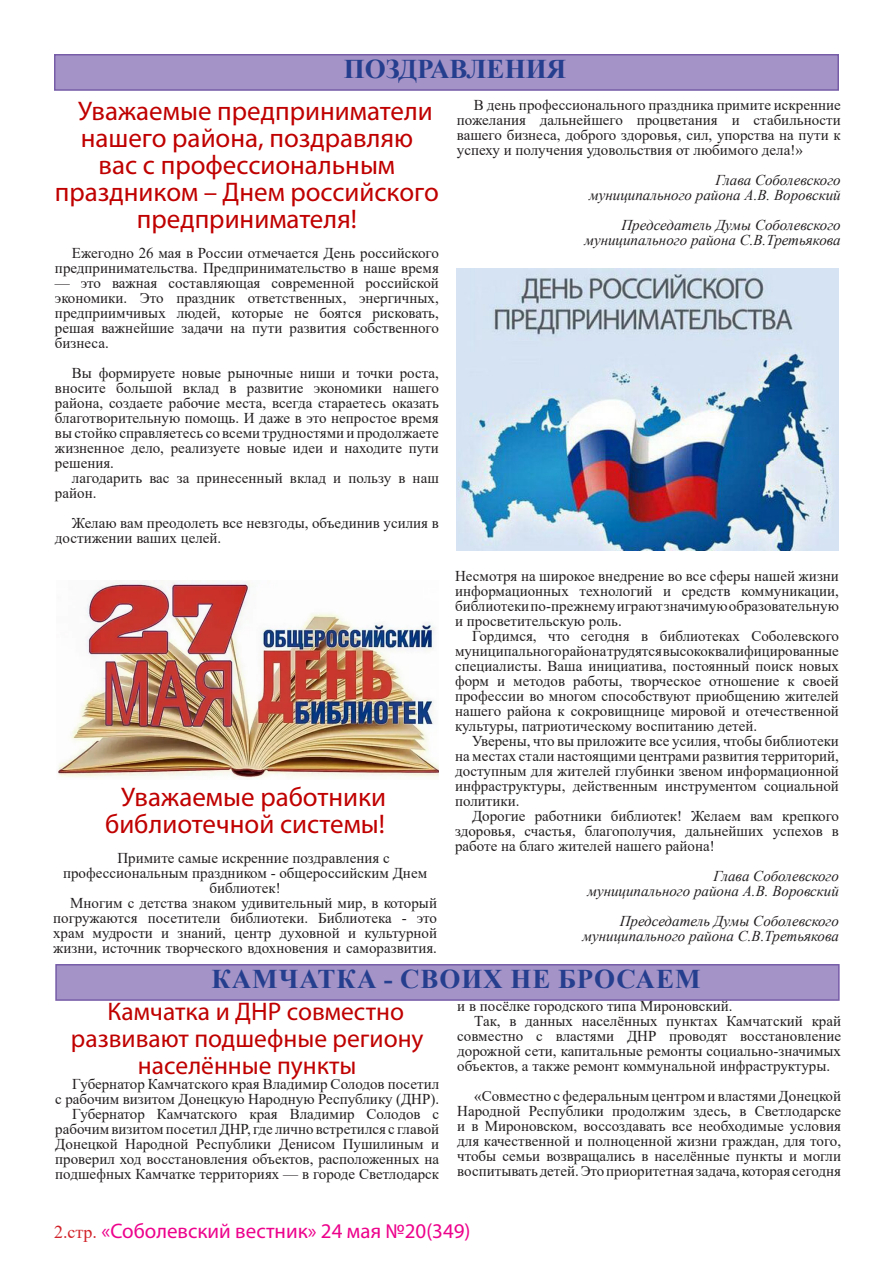
<style>
.page{position:relative;width:893px;height:1263px;background:#fff}
.page>*{position:absolute;margin:0;border:0;box-sizing:border-box;transform-origin:0 0}
.t1{font:27px/27px "Myriad Pro";color:#c00000;text-align:center}
.Основной_абзац{font:700 27px "Times New Roman";letter-spacing:.035em;color:#253f8e}
.Основной_абзац-2{font:700 27px "Times New Roman";color:#253f8e}
.t2{font:25.5px "Myriad Pro";color:#c00000}
.t3{font:21px "Myriad Pro";color:#ed028c}
.t4{font:15px/15px "Times New Roman";color:#231f20;text-align:justify}
.t5{font:italic 15px "Times New Roman";color:#231f20}
.s1{font-family:"Times New Roman";font-size:18px;color:#d1232a}
</style>
<div class="page">
<div style="left:56px;top:965px;width:783px;height:35px;background:#a493c6"></div>
<div style="left:55px;top:964px;width:785px;height:37px;border:2px solid #775da8"></div>
<div style="left:55px;top:55px;width:783px;height:35px;background:#a493c6"></div>
<div style="left:54px;top:54px;width:785px;height:37px;border:2px solid #775da8"></div>
<img style="left:457px;top:269px;width:382px;height:282px">
<img style="left:57px;top:580px;width:382px;height:199px">
<p class="Основной_абзац-2" style="left:344px;top:50px;width:224px">ПОЗДРАВЛЕНИЯ</p>
<p class="t1" style="left:78px;top:97px;width:356px">Уважаемые предприниматели</p>
<p class="t1" style="left:81px;top:124px;width:334px">нашего района, поздравляю</p>
<p class="t1" style="left:99px;top:151px;width:298px">вас с профессиональным</p>
<p class="t1" style="left:55px;top:178px;width:385px">праздником – Днем российского</p>
<p class="t1" style="left:137px;top:205px;width:222px">предпринимателя!</p>
<p class="t4" style="left:55px;top:245px;width:385px;text-align:right">Ежегодно 26 мая в России отмечается День российского предпринимательства. Предпринимательство в наше время</p>
<p class="t4" style="left:55px;top:275px;width:385px">— это важная составляющая современной российской экономики. Это праздник ответственных, энергичных, предприимчивых людей, которые не боятся рисковать, решая важнейшие задачи на пути развития собственного бизнеса.</p>
<p class="t4" style="left:55px;top:365px;width:385px;text-indent:17px">Вы формируете новые рыночные ниши и точки роста, вносите большой вклад в развитие экономики нашего района, создаете рабочие места, всегда стараетесь оказать благотворительную помощь. И даже в это непростое время вы стойко справляетесь со всеми трудностями и продолжаете жизненное дело, реализуете новые идеи и находите пути решения.</p>
<p class="t4" style="left:55px;top:470px;width:385px;text-indent:17px">лагодарить вас за принесенный вклад и пользу в наш район.</p>
<p class="t4" style="left:55px;top:515px;width:385px;text-indent:17px">Желаю вам преодолеть все невзгоды, объединив усилия в достижении ваших целей.</p>
<p class="t1" style="left:105px;top:783px;width:282px">Уважаемые работники библиотечной системы!</p>
<p class="t4" style="left:117px;top:850px;width:274px">Примите самые искренние поздравления с</p>
<p class="t4" style="left:63px;top:865px;width:366px">профессиональным праздником - общероссийским Днем</p>
<p class="t4" style="left:209px;top:880px;width:73px">библиотек!</p>
<p class="t4" style="left:53px;top:895px;width:385px;text-indent:17px">Многим с детства знаком удивительный мир, в который погружаются посетители библиотеки. Библиотека - это храм мудрости и знаний, центр духовной и культурной жизни, источник творческого вдохновения и саморазвития.</p>
<p class="t4" style="left:457px;top:97px;width:385px;text-indent:17px">В день профессионального праздника примите искренние пожелания дальнейшего процветания и стабильности вашего бизнеса, доброго здоровья, сил, упорства на пути к успеху и получения удовольствия от любимого дела!»</p>
<p class="t5" style="left:715px;top:170px;width:127px">Глава Соболевского</p>
<p class="t5" style="left:589px;top:185px;width:253px">муниципального района А.В. Воровский</p>
<p class="t5" style="left:621px;top:215px;width:221px">Председатель Думы Соболевского</p>
<p class="t5" style="left:584px;top:230px;width:258px">муниципального района С.В.Третьякова</p>
<p class="t4" style="left:455px;top:568px;width:385px">Несмотря на широкое внедрение во все сферы нашей жизни информационных технологий и средств коммуникации, библиотеки по-прежнему играют значимую образовательную и просветительскую роль.</p>
<p class="t4" style="left:455px;top:628px;width:385px;text-indent:17px">Гордимся, что сегодня в библиотеках Соболевского муниципального района трудятся высококвалифицированные специалисты. Ваша инициатива, постоянный поиск новых форм и методов работы, творческое отношение к своей профессии во многом способствуют приобщению жителей нашего района к сокровищнице мировой и отечественной культуры, патриотическому воспитанию детей.</p>
<p class="t4" style="left:455px;top:733px;width:385px;text-indent:17px">Уверены, что вы приложите все усилия, чтобы библиотеки на местах стали настоящими центрами развития территорий, доступным для жителей глубинки звеном информационной инфраструктуры, действенным инструментом социальной политики.</p>
<p class="t4" style="left:455px;top:808px;width:385px;text-indent:17px">Дорогие работники библиотек! Желаем вам крепкого здоровья, счастья, благополучия, дальнейших успехов в работе на благо жителей нашего района!</p>
<p class="t5" style="left:714px;top:866px;width:127px">Глава Соболевского</p>
<p class="t5" style="left:587px;top:881px;width:253px">муниципального района А.В. Воровский</p>
<p class="t5" style="left:620px;top:911px;width:221px">Председатель Думы Соболевского</p>
<p class="t5" style="left:583px;top:926px;width:258px">муниципального района С.В.Третьякова</p>
<p class="Основной_абзац" style="left:211px;top:959px;width:491px">КАМЧАТКА - СВОИХ НЕ БРОСАЕМ</p>
<p class="t2" style="left:108px;top:996px;width:298px">Камчатка и ДНР совместно</p>
<p class="t2" style="left:71px;top:1023px;width:354px">развивают подшефные региону</p>
<p class="t2" style="left:138px;top:1050px;width:220px">населённые пункты</p>
<p class="t4" style="left:55px;top:1076px;width:385px;text-align:right">Губернатор Камчатского края Владимир Солодов посетил<br>с рабочим визитом Донецкую Народную Республику (ДНР).</p>
<p class="t4" style="left:55px;top:1106px;width:385px;text-indent:17px">Губернатор Камчатского края Владимир Солодов с рабочим визитом посетил ДНР, где лично встретился с главой Донецкой Народной Республики Денисом Пушилиным и проверил ход восстановления объектов, расположенных на подшефных Камчатке территориях — в городе Светлодарск</p>
<p class="t4" style="left:457px;top:998px;width:277px">и в посёлке городского типа Мироновский.</p>
<p class="t4" style="left:457px;top:1013px;width:385px;text-indent:17px">Так, в данных населённых пунктах Камчатский край совместно с властями ДНР проводят восстановление дорожной сети, капитальные ремонты социально-значимых объектов, а также ремонт коммунальной инфраструктуры.</p>
<p class="t4" style="left:457px;top:1088px;width:385px;text-indent:17px">«Совместно с федеральным центром и властями Донецкой Народной Республики продолжим здесь, в Светлодарске и в Мироновском, воссоздавать все необходимые условия для качественной и полноценной жизни граждан, для того, чтобы семьи возвращались в населённые пункты и могли воспитывать детей. Это приоритетная задача, которая сегодня</p>
<h3 class="t3" style="left:54px;top:1218px;width:418px"><span class="s1">2.стр.</span> «Соболевский вестник» 24 мая №20(349)</h3>
</div>
